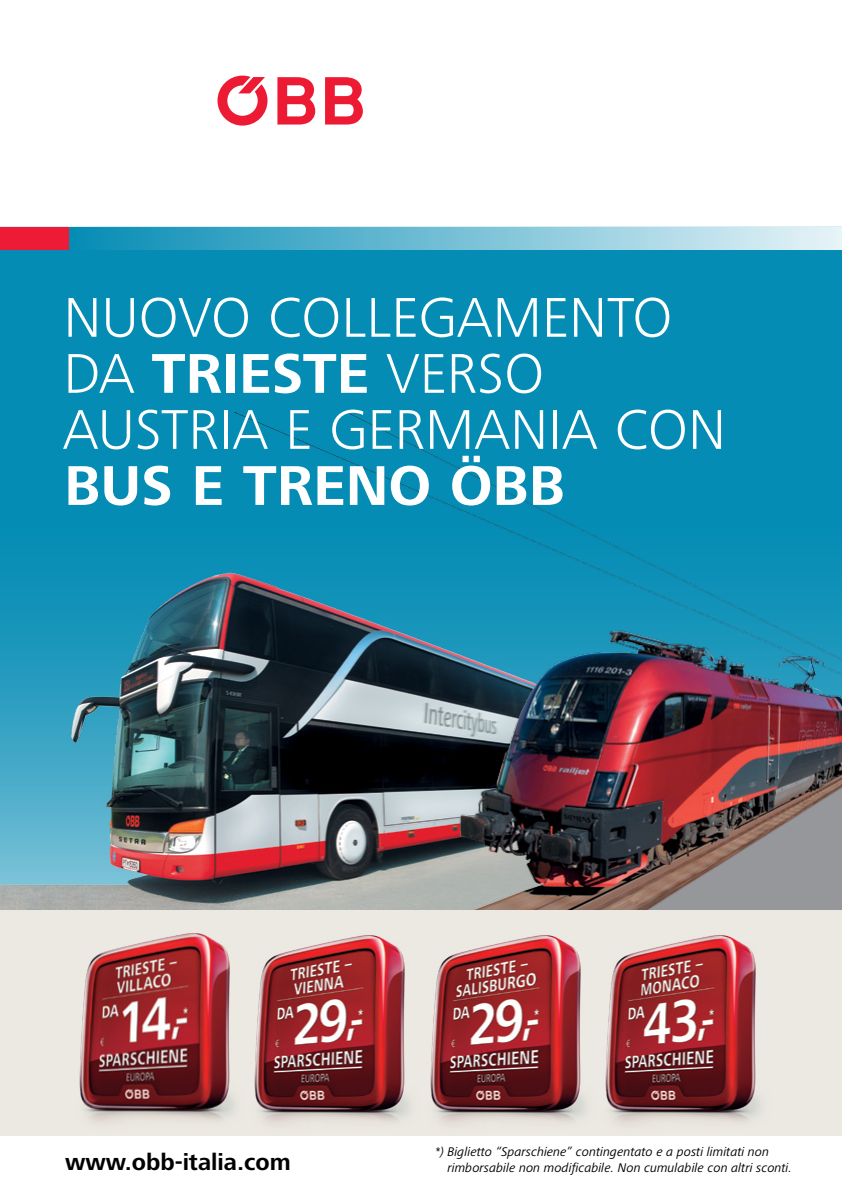
<style>
.page{position:relative;width:842px;height:1191px;background:#fff}
.page>*{position:absolute;margin:0;border:0;box-sizing:border-box;transform-origin:0 0}
.t1{font:300 58px/56px "Frutiger Next Pro";color:#fff}
.t2{font:700 58px "Frutiger Next Pro";color:#fff}
.t3{font:700 24px "Frutiger Next Pro";color:#000}
.t4{font:italic 13px/16px "Frutiger Next Pro";color:#000}
.s1{font-weight:700}
</style>
<div class="page">
<div style="left:0;top:249px;width:842px;height:299px;background:#048cb5"></div>
<img style="left:0;top:548px;width:180px;height:361px">
<div style="left:0;top:227px;width:68px;height:22px;background:#ed1b35"></div>
<div style="left:68px;top:227px;width:774px;height:22px;background:linear-gradient(to right,#058cb5,#e7f4f8)"></div>
<svg style="left:325px;top:77px;width:38px;height:47px"></svg>
<svg style="left:277px;top:77px;width:38px;height:47px"></svg>
<svg style="left:217px;top:76px;width:50px;height:50px"></svg>
<img style="left:180px;top:413px;width:662px;height:496px">
<div style="left:0;top:909px;width:842px;height:226px;background:#ebe9e1"></div>
<img style="left:57px;top:909px;width:192px;height:227px">
<img style="left:233px;top:910px;width:175px;height:226px">
<img style="left:408px;top:935px;width:176px;height:201px">
<img style="left:584px;top:935px;width:192px;height:201px">
<h1 class="t1" style="left:63px;top:289px;width:665px">NUOVO COLLEGAMENTO<br>DA <span class="s1">TRIESTE</span> VERSO<br>AUSTRIA E GERMANIA CON</h1>
<h1 class="t2" style="left:64px;top:452px;width:502px">BUS E TRENO ÖBB</h1>
<h2 class="t3" style="left:65px;top:1148px;width:227px">www.obb-italia.com</h2>
<p class="t4" style="left:447px;top:1144px;width:346px;text-indent:-12px">*) Biglietto “Sparschiene” contingentato e a posti limitati non rimborsabile non modificabile. Non cumulabile con altri sconti.</p>
</div>
